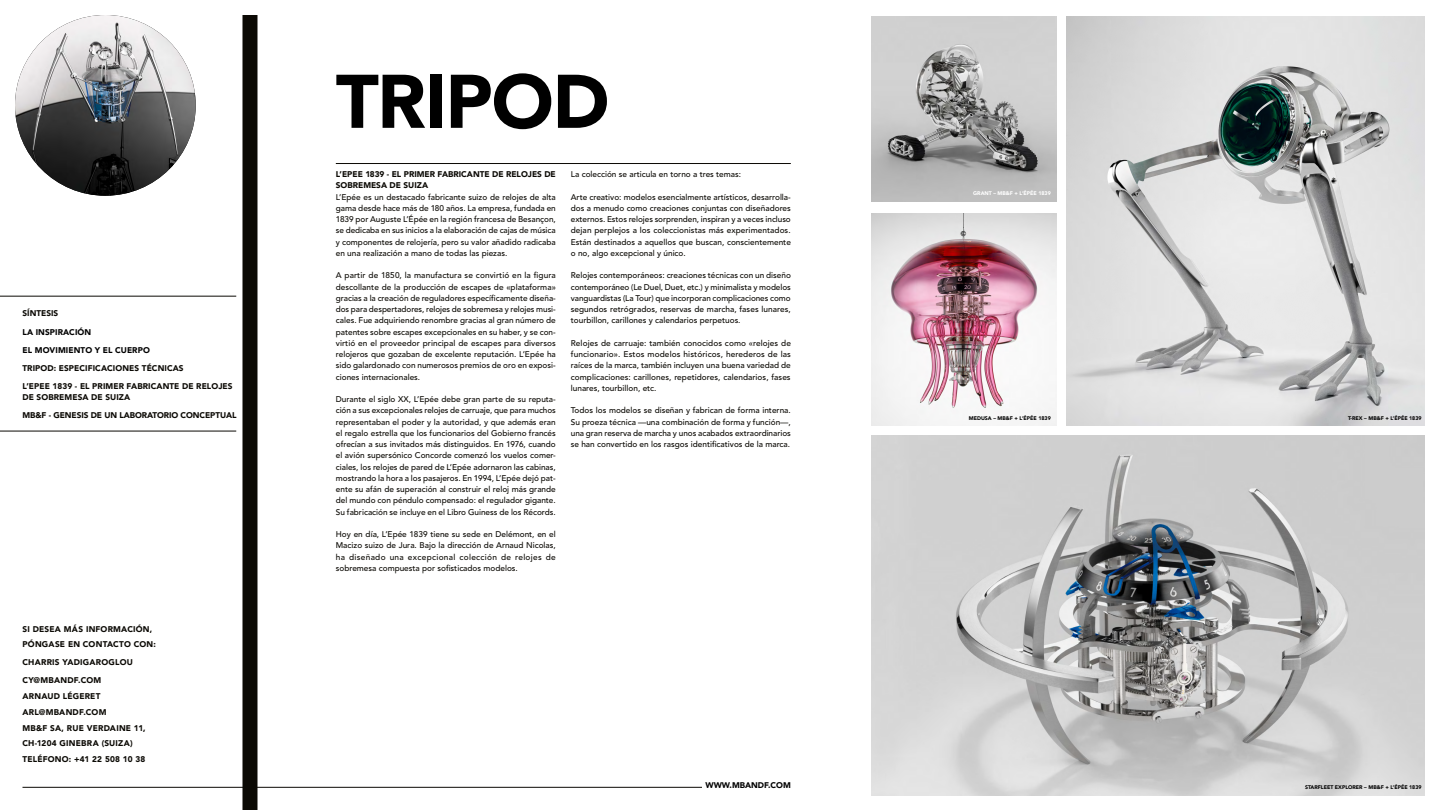
<style>
.page{position:relative;width:1440px;height:810px;background:#fff}
.page>*{position:absolute;margin:0;border:0;box-sizing:border-box;transform-origin:0 0}
.t1{font:900 75px "Avenir LT Std";letter-spacing:-.015em;color:#000}
.t2{font:500 8.25px/11.2px "Avenir LT Std";color:#0b0904;text-align:justify}
.t3{font:900 8.25px/15.8px "Avenir LT Std";letter-spacing:.01em;color:#0b0904}
.t4{font:900 8.25px/18px "Avenir LT Std";letter-spacing:-.01em;color:#0b0904}
.t5{font:900 8.25px/18px "Avenir LT Std";letter-spacing:.01em;color:#000}
.t6{font:900 8.25px "Avenir";color:#000}
.t7{font:900 5.25px "Avenir LT Std";color:#000}
.t8{font:900 5.25px "Avenir LT Std";color:#fff}
</style>
<div class="page">
<hr style="left:22px;top:787px;width:680px;height:1px;background:#0b0904">
<hr style="left:336px;top:163px;width:455px;height:1px;background:#0b0904">
<img style="left:15px;top:15px;width:181px;height:181px;border-radius:90px">
<div style="left:242px;top:15px;width:15px;height:795px;background:#0b0904"></div>
<hr style="left:0;top:296px;width:236px;height:1px;background:#0b0904">
<hr style="left:0;top:431px;width:236px;height:1px;background:#0b0904">
<img style="left:871px;top:435px;width:554px;height:360px">
<img style="left:1066px;top:17px;width:359px;height:409px">
<img style="left:871px;top:214px;width:185px;height:212px">
<img style="left:871px;top:17px;width:185px;height:185px">
<p class="t3" style="left:22px;top:306px;width:37px">SÍNTESIS</p>
<p class="t5" style="left:22px;top:323px;width:129px">LA INSPIRACIÓN<br>EL MOVIMIENTO Y EL CUERPO</p>
<p class="t3" style="left:22px;top:359px;width:212px;line-height:18px">TRIPOD: ESPECIFICACIONES TÉCNICAS<br>L’EPEE 1839 - EL PRIMER FABRICANTE DE RELOJES</p>
<p class="t4" style="left:22px;top:388px;width:216px">DE SOBREMESA DE SUIZA<br>MB&amp;F - GENESIS DE UN LABORATORIO CONCEPTUAL</p>
<p class="t3" style="left:22px;top:621px;width:135px">SI DESEA MÁS INFORMACIÓN,<br>PÓNGASE EN CONTACTO CON:</p>
<p class="t3" style="left:22px;top:653px;width:112px;line-height:18px">CHARRIS YADIGAROGLOU<br>CY@MBANDF.COM</p>
<p class="t3" style="left:22px;top:688px;width:125px">ARNAUD LÉGERET<br>ARL@MBANDF.COM<br>MB&amp;F SA, RUE VERDAINE 11,<br>CH-1204 GINEBRA (SUIZA)<br>TELÉFONO: +41 22 508 10 38</p>
<h1 class="t1" style="left:336px;top:56px;width:275px">TRIPOD</h1>
<p class="t3" style="left:336px;top:168px;width:222px;line-height:11.2px">L’EPEE 1839 - EL PRIMER FABRICANTE DE RELOJES DE<br>SOBREMESA DE SUIZA</p>
<p class="t2" style="left:336px;top:191px;width:222px">L’Epée es un destacado fabricante suizo de relojes de alta gama desde hace más de 180 años. La empresa, fundada en 1839 por Auguste L’Épée en la región francesa de Besançon, se dedicaba en sus inicios a la elaboración de cajas de música y componentes de relojería, pero su valor añadido radicaba en una realización a mano de todas las piezas.</p>
<p class="t2" style="left:336px;top:270px;width:222px">A partir de 1850, la manufactura se convirtió en la figura descollante de la producción de escapes de «plataforma» gracias a la creación de reguladores específicamente diseña&shy;dos para despertadores, relojes de sobremesa y relojes musi&shy;cales. Fue adquiriendo renombre gracias al gran número de patentes sobre escapes excepcionales en su haber, y se con&shy;virtió en el proveedor principal de escapes para diversos relojeros que gozaban de excelente reputación. L’Epée ha sido galardonado con numerosos premios de oro en exposi&shy;ciones internacionales.</p>
<p class="t2" style="left:336px;top:394px;width:222px">Durante el siglo XX, L’Epée debe gran parte de su reputa&shy;ción a sus excepcionales relojes de carruaje, que para muchos representaban el poder y la autoridad, y que además eran el regalo estrella que los funcionarios del Gobierno francés ofrecían a sus invitados más distinguidos. En 1976, cuando el avión supersónico Concorde comenzó los vuelos comer&shy;ciales, los relojes de pared de L’Epée adornaron las cabinas, mostrando la hora a los pasajeros. En 1994, L’Epée dejó pat&shy;ente su afán de superación al construir el reloj más grande del mundo con péndulo compensado: el regulador gigante.<br>Su fabricación se incluye en el Libro Guiness de los Récords.</p>
<p class="t2" style="left:336px;top:529px;width:222px">Hoy en día, L’Epée 1839 tiene su sede en Delémont, en el Macizo suizo de Jura. Bajo la dirección de Arnaud Nicolas, ha diseñado una excepcional colección de relojes de sobremesa compuesta por sofisticados modelos.</p>
<p class="t2" style="left:571px;top:169px;width:172px">La colección se articula en torno a tres temas:</p>
<p class="t2" style="left:571px;top:191px;width:222px">Arte creativo: modelos esencialmente artísticos, desarrolla&shy;dos a menudo como creaciones conjuntas con diseñadores externos. Estos relojes sorprenden, inspiran y a veces incluso dejan perplejos a los coleccionistas más experimentados.<br>Están destinados a aquellos que buscan, conscientemente o no, algo excepcional y único.</p>
<p class="t2" style="left:571px;top:270px;width:222px">Relojes contemporáneos: creaciones técnicas con un diseño contemporáneo (Le Duel, Duet, etc.) y minimalista y modelos vanguardistas (La Tour) que incorporan complicaciones como segundos retrógrados, reservas de marcha, fases lunares, tourbillon, carillones y calendarios perpetuos.</p>
<p class="t2" style="left:571px;top:337px;width:222px">Relojes de carruaje: también conocidos como «relojes de funcionario». Estos modelos históricos, herederos de las raíces de la marca, también incluyen una buena variedad de complicaciones: carillones, repetidores, calendarios, fases lunares, tourbillon, etc.</p>
<p class="t2" style="left:571px;top:405px;width:222px">Todos los modelos se diseñan y fabrican de forma interna.<br>Su proeza técnica —una combinación de forma y función—, una gran reserva de marcha y unos acabados extraordinarios se han convertido en los rasgos identificativos de la marca.</p>
<p class="t6" style="left:705px;top:778px;width:87px">WWW.MBANDF.COM</p>
<p class="t8" style="left:973px;top:190px;width:79px">GRANT – MB&amp;F + L’ÉPÉE 1839</p>
<p class="t7" style="left:969px;top:415px;width:84px">MEDUSA – MB&amp;F + L’ÉPÉE 1839</p>
<p class="t7" style="left:1348px;top:415px;width:75px">T-REX – MB&amp;F + L’ÉPÉE 1839</p>
<p class="t7" style="left:1305px;top:784px;width:118px">STARFLEET EXPLORER – MB&amp;F + L’ÉPÉE 1839</p>
</div>
